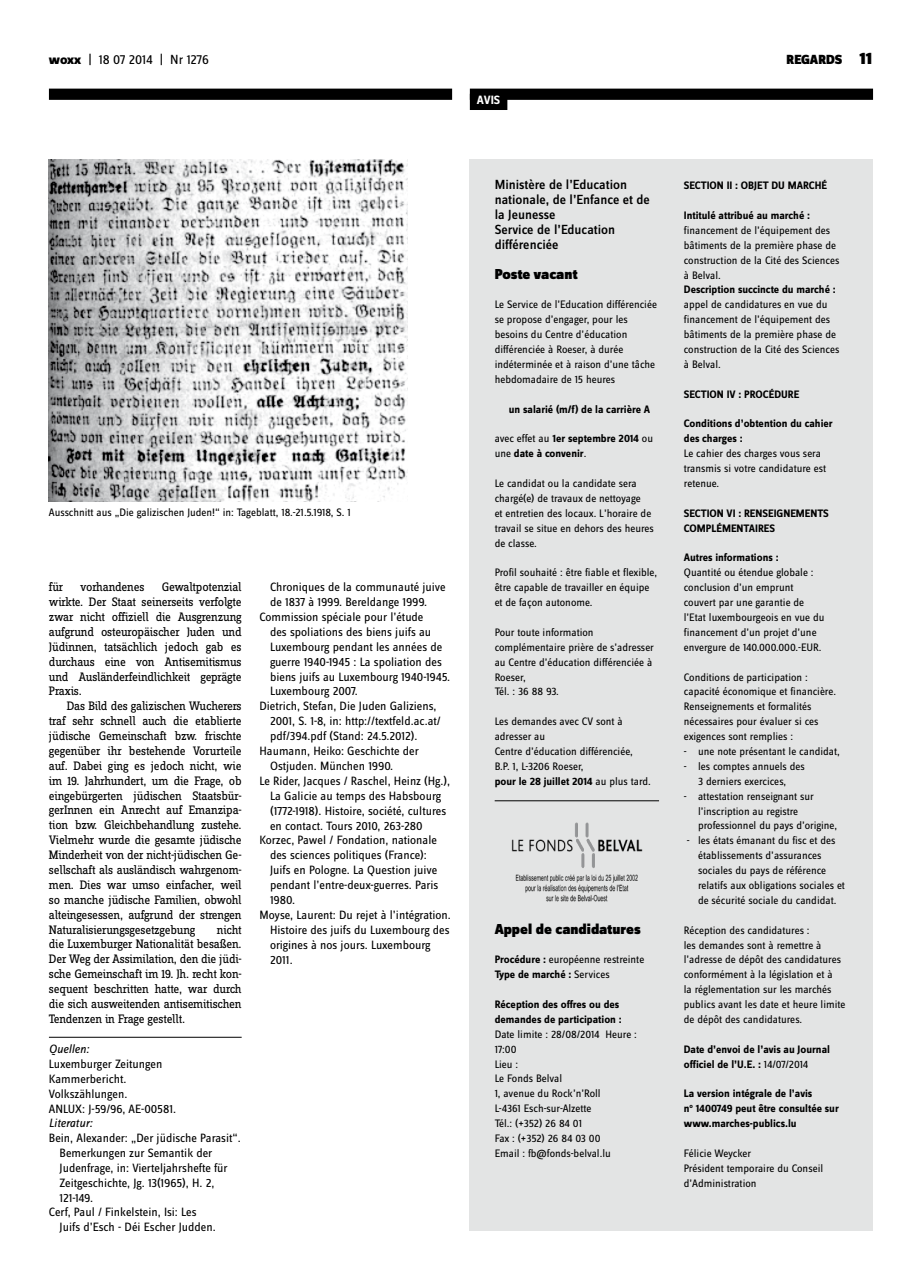
<style>
.page{position:relative;width:922px;height:1276px;background:#fff}
.page>*{position:absolute;margin:0;border:0;box-sizing:border-box;transform-origin:0 0}
.t1{font:900 15px "Zine Sans Dis";color:#000}
.t2{font:500 13.75px/14.9px "Zine Sans Dis";color:#000}
.t3{font:13.75px "Zine Sans Dis";letter-spacing:-.02em;color:#000}
.t4{font:900 13.75px "Zine Sans Dis";letter-spacing:-.01em;color:#000}
.t5{font:12.75px/14.9px "Zine Slab Dis";letter-spacing:-.02em;color:#000;text-align:justify}
.t6{font:12.5px/15px "Zine Sans Dis";color:#000}
.t7{font:italic 12.5px "Zine Sans Dis";color:#000}
.t8{font:700 12.5px "Zine Sans Dis";color:#fff}
.t9{font:11.25px/14.9px "Zine Sans Dis";color:#000}
.t10{font:700 11.25px/14.9px "Zine Sans Dis";color:#000}
.s1{font-weight:800}
.s2{font-size:17.5px}
.s3{font-weight:400}
.s4{font-weight:700}
</style>
<div class="page">
<div style="left:469px;top:159px;width:403px;height:1072px;background:#e3e4e4"></div>
<hr style="left:494px;top:800px;width:165px;height:1px;background:#000">
<img style="left:511px;top:822px;width:132px;height:80px">
<div style="left:469px;top:89px;width:403px;height:11px;background:#000"></div>
<div style="left:469px;top:94px;width:38px;height:16px;background:#000"></div>
<div style="left:49px;top:89px;width:403px;height:11px;background:#000"></div>
<hr style="left:49px;top:1037px;width:192px;height:1px;background:#000">
<img style="left:49px;top:159px;width:358px;height:343px">
<p class="t3" style="left:49px;top:53px;width:162px"><span class="s1">woxx</span> | 18 07 2014 | Nr 1276</p>
<p class="t4" style="left:786px;top:53px;width:87px">REGARDS <span class="s2">11</span></p>
<p class="t8" style="left:477px;top:93px;width:25px">AVIS</p>
<p class="t9" style="left:49px;top:506px;width:303px">Ausschnitt aus „Die galizischen Juden!“ in: Tageblatt, 18.-21.5.1918, S. 1</p>
<p class="t5" style="left:49px;top:580px;width:16px">für</p>
<p class="t5" style="left:80px;top:580px;width:66px">vorhandenes</p>
<p class="t5" style="left:49px;top:580px;width:194px;text-indent:113px">Gewaltpotenzial wirkte. Der Staat seinerseits verfolgte zwar nicht offiziell die Ausgrenzung aufgrund osteuropäischer Juden und Jüdinnen, tatsächlich jedoch gab es durchaus eine von Antisemitismus und Ausländerfeindlichkeit geprägte Praxis.</p>
<p class="t5" style="left:49px;top:699px;width:194px;text-indent:18px">Das Bild des galizischen Wucherers traf sehr schnell auch die etablierte jüdische Gemeinschaft bzw. frischte gegenüber ihr bestehende Vorurteile auf. Dabei ging es jedoch nicht, wie im 19. Jahrhundert, um die Frage, ob eingebürgerten jüdischen Staatsbür&shy;gerInnen ein Anrecht auf Emanzipa&shy;tion bzw. Gleichbehandlung zustehe.<br>Vielmehr wurde die gesamte jüdische Minderheit von der nicht-jüdischen Ge&shy;sellschaft als ausländisch wahrgenom&shy;men. Dies war umso einfacher, weil so manche jüdische Familien, obwohl alteingesessen, aufgrund der strengen Naturalisierungsgesetzgebung</p>
<p class="t5" style="left:49px;top:922px;width:194px;text-indent:168px">nicht die Luxemburger Nationalität besaßen.<br>Der Weg der Assimilation, den die jüdi&shy;sche Gemeinschaft im 19. Jh. recht kon&shy;sequent beschritten hatte, war durch die sich ausweitenden antisemitischen Tendenzen in Frage gestellt.</p>
<p class="t7" style="left:49px;top:1042px;width:42px">Quellen:</p>
<p class="t6" style="left:49px;top:1056px;width:129px">Luxemburger Zeitungen<br>Kammerbericht.<br>Volkszählungen.<br>ANLUX: J-59/96, AE-00581.</p>
<p class="t7" style="left:49px;top:1116px;width:45px">Literatur:</p>
<p class="t6" style="left:49px;top:1131px;width:193px">Bein, Alexander: „Der jüdische Parasit“.</p>
<p class="t6" style="left:60px;top:1146px;width:154px">Bemerkungen zur Semantik der</p>
<p class="t6" style="left:60px;top:1161px;width:170px">Judenfrage, in: Vierteljahrshefte für</p>
<p class="t6" style="left:60px;top:1175px;width:156px">Zeitgeschichte, Jg. 13(1965), H. 2,</p>
<p class="t6" style="left:60px;top:1190px;width:35px">121-149.</p>
<p class="t6" style="left:49px;top:1205px;width:149px">Cerf, Paul / Finkelstein, Isi: Les</p>
<p class="t6" style="left:60px;top:1220px;width:158px">Juifs d’Esch - Déi Escher Judden.</p>
<p class="t6" style="left:270px;top:580px;width:177px">Chroniques de la communauté juive</p>
<p class="t6" style="left:270px;top:595px;width:158px">de 1837 à 1999. Bereldange 1999.</p>
<p class="t6" style="left:259px;top:610px;width:165px">Commission spéciale pour l’étude</p>
<p class="t6" style="left:270px;top:625px;width:163px">des spoliations des biens juifs au</p>
<p class="t6" style="left:270px;top:640px;width:174px">Luxembourg pendant les années de</p>
<p class="t6" style="left:270px;top:655px;width:173px">guerre 1940-1945 : La spoliation des</p>
<p class="t6" style="left:270px;top:670px;width:181px">biens juifs au Luxembourg 1940-1945.</p>
<p class="t6" style="left:270px;top:684px;width:89px">Luxembourg 2007.</p>
<p class="t6" style="left:259px;top:699px;width:179px">Dietrich, Stefan, Die Juden Galiziens,</p>
<p class="t6" style="left:270px;top:714px;width:172px">2001, S. 1-8, in: http://textfeld.ac.at/</p>
<p class="t6" style="left:270px;top:729px;width:149px">pdf/394.pdf (Stand: 24.5.2012).</p>
<p class="t6" style="left:259px;top:744px;width:161px">Haumann, Heiko: Geschichte der</p>
<p class="t6" style="left:270px;top:759px;width:125px">Ostjuden. München 1990.</p>
<p class="t6" style="left:259px;top:774px;width:192px">Le Rider, Jacques / Raschel, Heinz (Hg.),</p>
<p class="t6" style="left:270px;top:789px;width:172px">La Galicie au temps des Habsbourg</p>
<p class="t6" style="left:270px;top:803px;width:178px">(1772-1918). Histoire, société, cultures</p>
<p class="t6" style="left:270px;top:818px;width:154px">en contact. Tours 2010, 263-280</p>
<p class="t6" style="left:259px;top:833px;width:179px">Korzec, Pawel / Fondation, nationale</p>
<p class="t6" style="left:270px;top:848px;width:158px">des sciences politiques (France):</p>
<p class="t6" style="left:270px;top:863px;width:169px">Juifs en Pologne. La Question juive</p>
<p class="t6" style="left:270px;top:878px;width:170px">pendant l’entre-deux-guerres. Paris</p>
<p class="t6" style="left:270px;top:893px;width:27px">1980.</p>
<p class="t6" style="left:259px;top:908px;width:193px">Moyse, Laurent: Du rejet à l’intégration.</p>
<p class="t6" style="left:270px;top:923px;width:181px">Histoire des juifs du Luxembourg des</p>
<p class="t6" style="left:270px;top:937px;width:162px">origines à nos jours. Luxembourg</p>
<p class="t6" style="left:270px;top:952px;width:24px">2011.</p>
<p class="t2" style="left:494px;top:178px;width:157px">Ministère de l’Education nationale, de l’Enfance et de la Jeunesse<br>Service de l’Education différenciée</p>
<h1 class="t1" style="left:494px;top:266px;width:84px">Poste vacant</h1>
<p class="t9" style="left:494px;top:298px;width:164px">Le Service de l’Education différenciée se propose d’engager, pour les besoins du Centre d’éducation différenciée à Roeser, à durée indéterminée et à raison d’une tâche hebdomadaire de 15 heures</p>
<p class="t10" style="left:508px;top:402px;width:143px">un salarié (m/f) de la carrière A</p>
<p class="t10" style="left:494px;top:432px;width:160px"><span class="s3">avec effet au</span> 1er septembre 2014 <span class="s3">ou une</span> date à convenir<span class="s3">.</span></p>
<p class="t9" style="left:494px;top:476px;width:161px">Le candidat ou la candidate sera chargé(e) de travaux de nettoyage<br>et entretien des locaux. L’horaire de travail se situe en dehors des heures de classe.</p>
<p class="t9" style="left:494px;top:566px;width:164px">Profil souhaité : être fiable et flexible, être capable de travailler en équipe et de façon autonome.</p>
<p class="t9" style="left:494px;top:625px;width:161px">Pour toute information complémentaire prière de s’adresser au Centre d’éducation différenciée à<br>Roeser,<br>Tél. : 36 88 93.</p>
<p class="t9" style="left:494px;top:715px;width:158px">Les demandes avec CV sont à adresser au<br>Centre d’éducation différenciée,<br>B.P. 1, L-3206 Roeser,<br><span class="s4">pour le 28 juillet 2014</span> au plus tard.</p>
<h1 class="t1" style="left:494px;top:920px;width:147px">Appel de candidatures</h1>
<p class="t9" style="left:494px;top:953px;width:151px"><span class="s4">Procédure :</span> européenne restreinte<br><span class="s4">Type de marché :</span> Services</p>
<p class="t10" style="left:494px;top:997px;width:129px">Réception des offres ou des demandes de participation :</p>
<p class="t9" style="left:494px;top:1027px;width:144px">Date limite : 28/08/2014 Heure :<br>17:00<br>Lieu :<br>Le Fonds Belval<br>1, avenue du Rock’n’Roll<br>L-4361 Esch-sur-Alzette<br>Tél.: (+352) 26 84 01<br>Fax : (+352) 26 84 03 00<br>Email : fb@fonds-belval.lu</p>
<p class="t10" style="left:683px;top:179px;width:145px">SECTION II : OBJET DU MARCHÉ</p>
<p class="t10" style="left:683px;top:208px;width:128px">Intitulé attribué au marché :</p>
<p class="t9" style="left:683px;top:223px;width:157px">financement de l’équipement des bâtiments de la première phase de construction de la Cité des Sciences à Belval.</p>
<p class="t10" style="left:683px;top:283px;width:153px">Description succincte du marché :</p>
<p class="t9" style="left:683px;top:298px;width:157px">appel de candidatures en vue du financement de l’équipement des bâtiments de la première phase de construction de la Cité des Sciences à Belval.</p>
<p class="t10" style="left:683px;top:387px;width:117px">SECTION IV : PROCÉDURE</p>
<p class="t10" style="left:683px;top:417px;width:150px">Conditions d’obtention du cahier des charges :</p>
<p class="t9" style="left:683px;top:447px;width:144px">Le cahier des charges vous sera transmis si votre candidature est retenue.</p>
<p class="t10" style="left:683px;top:506px;width:146px">SECTION VI : RENSEIGNEMENTS<br>COMPLÉMENTAIRES</p>
<p class="t10" style="left:683px;top:551px;width:96px">Autres informations :</p>
<p class="t9" style="left:683px;top:566px;width:142px">Quantité ou étendue globale : conclusion d’un emprunt couvert par une garantie de l’Etat luxembourgeois en vue du financement d’un projet d’une envergure de 140.000.000.-EUR.  </p>
<p class="t9" style="left:683px;top:670px;width:154px">Conditions de participation : capacité économique et financière.<br>Renseignements et formalités nécessaires pour évaluer si ces exigences sont remplies :  </p>
<p class="t9" style="left:683px;top:744px;width:157px">- une note présentant le candidat,</p>
<p class="t9" style="left:683px;top:759px;width:122px;text-align:center">- les comptes annuels des<br>3 derniers exercices,</p>
<p class="t9" style="left:697px;top:789px;width:141px;text-indent:-14px">- attestation renseignant sur l’inscription au registre professionnel du pays d’origine,</p>
<p class="t9" style="left:697px;top:834px;width:148px;text-indent:-11px">- les états émanant du fisc et des établissements d’assurances sociales du pays de référence relatifs aux obligations sociales et de sécurité sociale du candidat.</p>
<p class="t9" style="left:683px;top:923px;width:163px">Réception des candidatures :<br>les demandes sont à remettre à l’adresse de dépôt des candidatures conformément à la législation et à<br>la réglementation sur les marchés publics avant les date et heure limite de dépôt des candidatures.</p>
<p class="t10" style="left:683px;top:1042px;width:148px">Date d’envoi de l’avis au Journal officiel de l’U.E. : <span class="s3">14/07/2014</span></p>
<p class="t10" style="left:683px;top:1087px;width:156px">La version intégrale de l’avis<br>n<sup>o</sup> 1400749 peut être consultée sur www.marches-publics.lu</p>
<p class="t9" style="left:683px;top:1146px;width:141px">Félicie Weycker  <br>Président temporaire du Conseil d’Administration</p>
</div>
